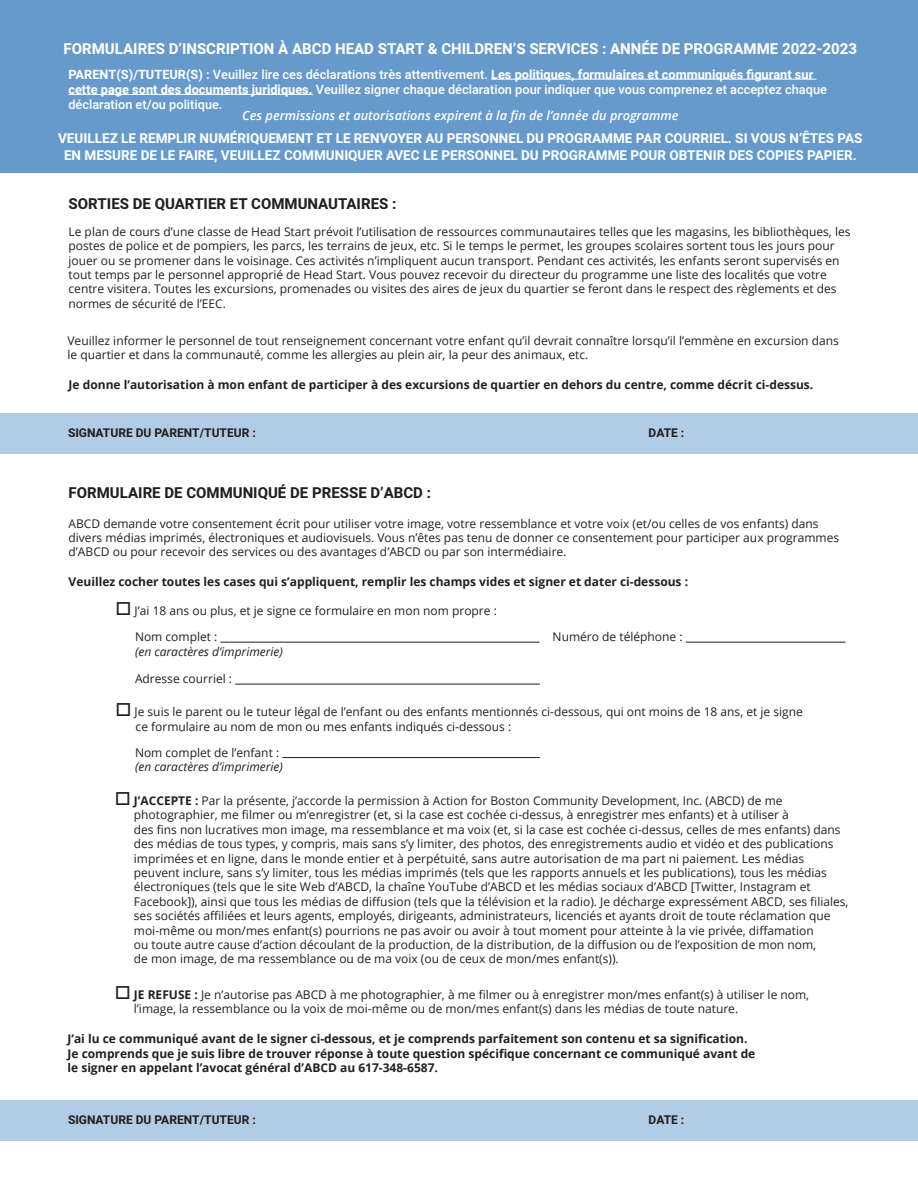
<style>
.page{position:relative;width:918px;height:1188px;background:#fff}
.page>*{position:absolute;margin:0;border:0;box-sizing:border-box;transform-origin:0 0}
.t1{font:700 15px "Heebo";color:#fff}
.t2{font:700 15px "Heebo";color:#231f20}
.t3{font:700 13.5px/16.2px "Heebo";color:#fff;text-align:center}
.t4{font:500 12.75px/15.3px "Heebo";color:#fff}
.t5{font:italic 600 12.75px "Open Sans";color:#fff}
.t6{font:12px/14.4px "Open Sans";color:#231f20}
.t7{font:700 12px/14.4px "Open Sans";color:#231f20}
.t8{font:italic 12px/14.4px "Open Sans";color:#231f20}
.t9{font:700 12px "Heebo";color:#231f20}
.s1{font-weight:700}
.s2{font-style:normal}
</style>
<div class="page">
<div style="left:0;top:0;width:918px;height:172px;background:#69c"></div>
<hr style="left:491px;top:79px;width:326px;height:1px;background:#fff">
<hr style="left:68px;top:94px;width:245px;height:1px;background:#fff">
<div style="left:0;top:413px;width:918px;height:41px;background:#b3cce6"></div>
<div style="left:0;top:1100px;width:918px;height:40px;background:#b3cce6"></div>
<hr style="left:220px;top:642px;width:320px;height:1px;background:#231f20">
<hr style="left:686px;top:642px;width:160px;height:1px;background:#231f20">
<hr style="left:235px;top:684px;width:305px;height:1px;background:#231f20">
<hr style="left:282px;top:757px;width:258px;height:1px;background:#231f20">
<p class="t1" style="left:64px;top:39px;width:795px">FORMULAIRES D’INSCRIPTION À ABCD HEAD START &amp; CHILDREN’S SERVICES : ANNÉE DE PROGRAMME 2022-2023</p>
<p class="t4" style="left:68px;top:67px;width:760px"><span class="s1">PARENT(S)/TUTEUR(S) :</span> Veuillez lire ces déclarations très attentivement. <span class="s1">Les politiques, formulaires et communiqués figurant sur cette page sont des documents juridiques.</span> Veuillez signer chaque déclaration pour indiquer que vous comprenez et acceptez chaque déclaration et/ou politique.</p>
<p class="t5" style="left:242px;top:106px;width:438px">Ces permissions et autorisations expirent à la fin de l’année du programme</p>
<p class="t3" style="left:58px;top:131px;width:806px">VEUILLEZ LE REMPLIR NUMÉRIQUEMENT ET LE RENVOYER AU PERSONNEL DU PROGRAMME PAR COURRIEL. SI VOUS N’ÊTES PAS<br>EN MESURE DE LE FAIRE, VEUILLEZ COMMUNIQUER AVEC LE PERSONNEL DU PROGRAMME POUR OBTENIR DES COPIES PAPIER.</p>
<p class="t2" style="left:69px;top:193px;width:329px">SORTIES DE QUARTIER ET COMMUNAUTAIRES :</p>
<p class="t6" style="left:69px;top:224px;width:783px">Le plan de cours d’une classe de Head Start prévoit l’utilisation de ressources communautaires telles que les magasins, les bibliothèques, les postes de police et de pompiers, les parcs, les terrains de jeux, etc. Si le temps le permet, les groupes scolaires sortent tous les jours pour jouer ou se promener dans le voisinage. Ces activités n’impliquent aucun transport. Pendant ces activités, les enfants seront supervisés en tout temps par le personnel approprié de Head Start. Vous pouvez recevoir du directeur du programme une liste des localités que votre centre visitera. Toutes les excursions, promenades ou visites des aires de jeux du quartier se feront dans le respect des règlements et des normes de sécurité de l’EEC.</p>
<p class="t6" style="left:68px;top:333px;width:773px">Veuillez informer le personnel de tout renseignement concernant votre enfant qu’il devrait connaître lorsqu’il l’emmène en excursion dans le quartier et dans la communauté, comme les allergies au plein air, la peur des animaux, etc.</p>
<p class="t7" style="left:69px;top:377px;width:746px">Je donne l’autorisation à mon enfant de participer à des excursions de quartier en dehors du centre, comme décrit ci-dessus.</p>
<p class="t9" style="left:68px;top:425px;width:189px">SIGNATURE DU PARENT/TUTEUR :</p>
<p class="t9" style="left:649px;top:425px;width:37px">DATE :</p>
<p class="t2" style="left:69px;top:482px;width:364px">FORMULAIRE DE COMMUNIQUÉ DE PRESSE D’ABCD :</p>
<p class="t6" style="left:69px;top:516px;width:772px">ABCD demande votre consentement écrit pour utiliser votre image, votre ressemblance et votre voix (et/ou celles de vos enfants) dans divers médias imprimés, électroniques et audiovisuels. Vous n’êtes pas tenu de donner ce consentement pour participer aux programmes d’ABCD ou pour recevoir des services ou des avantages d’ABCD ou par son intermédiaire.</p>
<p class="t7" style="left:69px;top:575px;width:621px">Veuillez cocher toutes les cases qui s’appliquent, remplir les champs vides et signer et dater ci-dessous :</p>
<p class="t6" style="left:116px;top:603px;width:383px">□ J’ai 18 ans ou plus, et je signe ce formulaire en mon nom propre :</p>
<p class="t8" style="left:135px;top:629px;width:149px"><span class="s2">Nom complet :<br></span>(en caractères d’imprimerie)</p>
<p class="t6" style="left:553px;top:629px;width:131px">Numéro de téléphone :</p>
<p class="t6" style="left:135px;top:671px;width:99px">Adresse courriel :</p>
<p class="t6" style="left:115px;top:705px;width:689px">□ Je suis le parent ou le tuteur légal de l’enfant ou des enfants mentionnés ci-dessous, qui ont moins de 18 ans, et je signe</p>
<p class="t6" style="left:136px;top:719px;width:377px">ce formulaire au nom de mon ou mes enfants indiqués ci-dessous :</p>
<p class="t8" style="left:135px;top:745px;width:149px"><span class="s2">Nom complet de l’enfant : </span>(en caractères d’imprimerie)</p>
<p class="t6" style="left:134px;top:793px;width:716px;text-indent:-19px">□ <span class="s1">J’ACCEPTE :</span> Par la présente, j’accorde la permission à Action for Boston Community Development, Inc. (ABCD) de me photographier, me filmer ou m’enregistrer (et, si la case est cochée ci-dessus, à enregistrer mes enfants) et à utiliser à<br>des fins non lucratives mon image, ma ressemblance et ma voix (et, si la case est cochée ci-dessus, celles de mes enfants) dans des médias de tous types, y compris, mais sans s’y limiter, des photos, des enregistrements audio et vidéo et des publications imprimées et en ligne, dans le monde entier et à perpétuité, sans autre autorisation de ma part ni paiement. Les médias peuvent inclure, sans s’y limiter, tous les médias imprimés (tels que les rapports annuels et les publications), tous les médias électroniques (tels que le site Web d’ABCD, la chaîne YouTube d’ABCD et les médias sociaux d’ABCD [Twitter, Instagram et Facebook]), ainsi que tous les médias de diffusion (tels que la télévision et la radio). Je décharge expressément ABCD, ses filiales, ses sociétés affiliées et leurs agents, employés, dirigeants, administrateurs, licenciés et ayants droit de toute réclamation que moi-même ou mon/mes enfant(s) pourrions ne pas avoir ou avoir à tout moment pour atteinte à la vie privée, diffamation<br>ou toute autre cause d’action découlant de la production, de la distribution, de la diffusion ou de l’exposition de mon nom,<br>de mon image, de ma ressemblance ou de ma voix (ou de ceux de mon/mes enfant(s)).</p>
<p class="t6" style="left:134px;top:987px;width:677px;text-indent:-19px">□ <span class="s1">JE REFUSE :</span> Je n’autorise pas ABCD à me photographier, à me filmer ou à enregistrer mon/mes enfant(s) à utiliser le nom, l’image, la ressemblance ou la voix de moi-même ou de mon/mes enfant(s) dans les médias de toute nature.</p>
<p class="t7" style="left:67px;top:1031px;width:689px">J’ai lu ce communiqué avant de le signer ci-dessous, et je comprends parfaitement son contenu et sa signification.<br>Je comprends que je suis libre de trouver réponse à toute question spécifique concernant ce communiqué avant de le signer en appelant l’avocat général d’ABCD au 617-348-6587.</p>
<p class="t9" style="left:68px;top:1112px;width:189px">SIGNATURE DU PARENT/TUTEUR :</p>
<p class="t9" style="left:649px;top:1112px;width:37px">DATE :</p>
</div>
